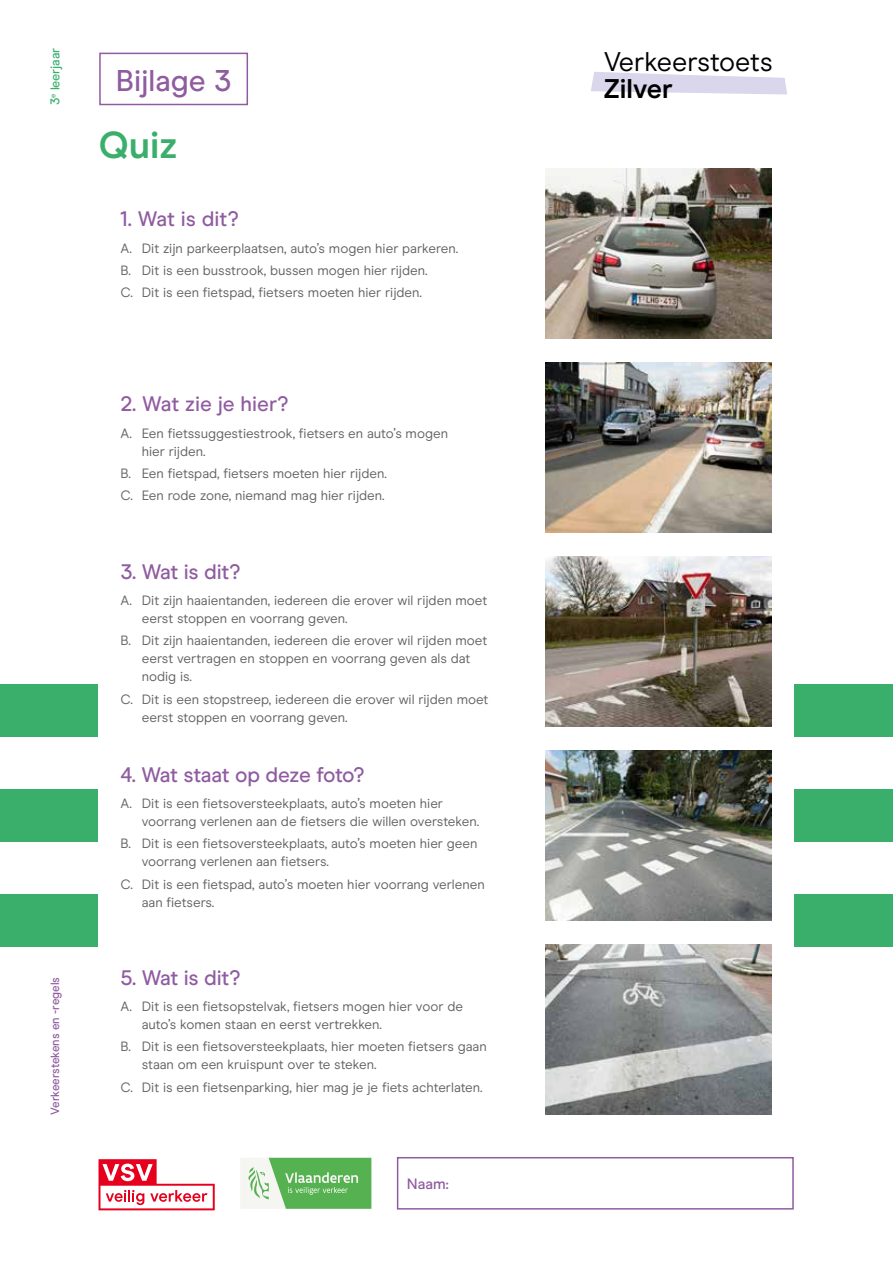
<style>
.page{position:relative;width:893px;height:1263px;background:#fff}
.page>*{position:absolute;margin:0;border:0;box-sizing:border-box;transform-origin:0 0}
.t1{font:700 37.5px "Modern Era";color:#3aaf6c}
.t2{font:500 30px "Modern Era";color:#8f5ca0}
.t3{font:27px "Modern Era";letter-spacing:-.005em;color:#000}
.t4{font:700 27px "Modern Era";color:#000}
.t5{font:500 21px "Modern Era";letter-spacing:-.01em;color:#8f5ca0}
.t6{font:500 15px "Modern Era";color:#8f5ca0}
.t7{font:13.5px/18px "Modern Era";color:#626463}
.t8{font:500 12.75px "Modern Era";letter-spacing:-.01em;color:#3aaf6c}
.t9{font:500 12px "Modern Era";color:#8f5ca0}
</style>
<div class="page">
<svg style="left:591px;top:72px;width:196px;height:23px"></svg>
<div style="left:0;top:684px;width:893px;height:53px;background:#3aaf6c"></div>
<div style="left:0;top:789px;width:893px;height:53px;background:#3aaf6c"></div>
<div style="left:0;top:895px;width:893px;height:52px;background:#3aaf6c"></div>
<svg style="left:99px;top:1159px;width:116px;height:51px"></svg>
<div style="left:99px;top:210px;width:695px;height:895px;background:#fff"></div>
<svg style="left:240px;top:1158px;width:131px;height:51px"></svg>
<div style="left:397px;top:1157px;width:397px;height:52px;border:2px solid #8f5ca0"></div>
<div style="left:99px;top:53px;width:149px;height:52px;border:2px solid #8f5ca0"></div>
<img style="left:546px;top:169px;width:226px;height:170px">
<img style="left:546px;top:363px;width:226px;height:170px">
<img style="left:546px;top:557px;width:226px;height:170px">
<img style="left:546px;top:751px;width:226px;height:170px">
<img style="left:546px;top:945px;width:226px;height:170px">
<p class="t8" style="left:48px;top:105px;width:59px;rotate:-90deg">3<sup>e</sup> leerjaar</p>
<h3 class="t3" style="left:604px;top:46px;width:171px">Verkeerstoets</h3>
<h2 class="t2" style="left:116px;top:63px;width:117px">Bijlage 3</h2>
<h3 class="t4" style="left:603px;top:73px;width:71px">Zilver</h3>
<h1 class="t1" style="left:99px;top:123px;width:80px">Quiz</h1>
<h3 class="t5" style="left:120px;top:207px;width:120px">1. Wat is dit?</h3>
<p class="t7" style="left:120px;top:237px;width:339px;line-height:22.2px">A. Dit zijn parkeerplaatsen, auto’s mogen hier parkeren.<br>B. Dit is een busstrook, bussen mogen hier rijden.<br>C. Dit is een fietspad, fietsers moeten hier rijden.</p>
<h3 class="t5" style="left:120px;top:392px;width:169px">2. Wat zie je hier?</h3>
<p class="t7" style="left:142px;top:424px;width:308px;text-indent:-21px">A. Een fietssuggestiestrook, fietsers en auto’s mogen hier rijden.</p>
<p class="t7" style="left:120px;top:462px;width:268px;line-height:22.2px">B. Een fietspad, fietsers moeten hier rijden.<br>C. Een rode zone, niemand mag hier rijden.</p>
<h3 class="t5" style="left:120px;top:559px;width:121px">3. Wat is dit?</h3>
<p class="t7" style="left:142px;top:591px;width:347px;text-indent:-21px">A. Dit zijn haaientanden, iedereen die erover wil rijden moet eerst stoppen en voorrang geven.</p>
<p class="t7" style="left:142px;top:632px;width:347px;text-indent:-21px">B. Dit zijn haaientanden, iedereen die erover wil rijden moet eerst vertragen en stoppen en voorrang geven als dat nodig is.</p>
<p class="t7" style="left:142px;top:690px;width:348px;text-indent:-21px">C. Dit is een stopstreep, iedereen die erover wil rijden moet eerst stoppen en voorrang geven.</p>
<p class="t9" style="left:48px;top:1115px;width:139px;rotate:-90deg">Verkeerstekens en -regels</p>
<h3 class="t5" style="left:120px;top:762px;width:245px">4. Wat staat op deze foto?</h3>
<p class="t7" style="left:142px;top:794px;width:339px;text-indent:-21px">A. Dit is een fietsoversteekplaats, auto’s moeten hier voorrang verlenen aan de fietsers die willen oversteken.</p>
<p class="t7" style="left:142px;top:835px;width:337px;text-indent:-21px">B. Dit is een fietsoversteekplaats, auto’s moeten hier geen voorrang verlenen aan fietsers.</p>
<p class="t7" style="left:142px;top:875px;width:345px;text-indent:-21px">C. Dit is een fietspad, auto’s moeten hier voorrang verlenen aan fietsers.</p>
<h3 class="t5" style="left:120px;top:965px;width:121px">5. Wat is dit?</h3>
<p class="t7" style="left:142px;top:997px;width:323px;text-indent:-21px">A. Dit is een fietsopstelvak, fietsers mogen hier voor de auto’s komen staan en eerst vertrekken.</p>
<p class="t7" style="left:142px;top:1038px;width:346px;text-indent:-21px">B. Dit is een fietsoversteekplaats, hier moeten fietsers gaan staan om een kruispunt over te steken.</p>
<p class="t7" style="left:120px;top:1078px;width:364px">C. Dit is een fietsenparking, hier mag je je fiets achterlaten.</p>
<p class="t6" style="left:407px;top:1175px;width:43px">Naam:</p>
</div>
